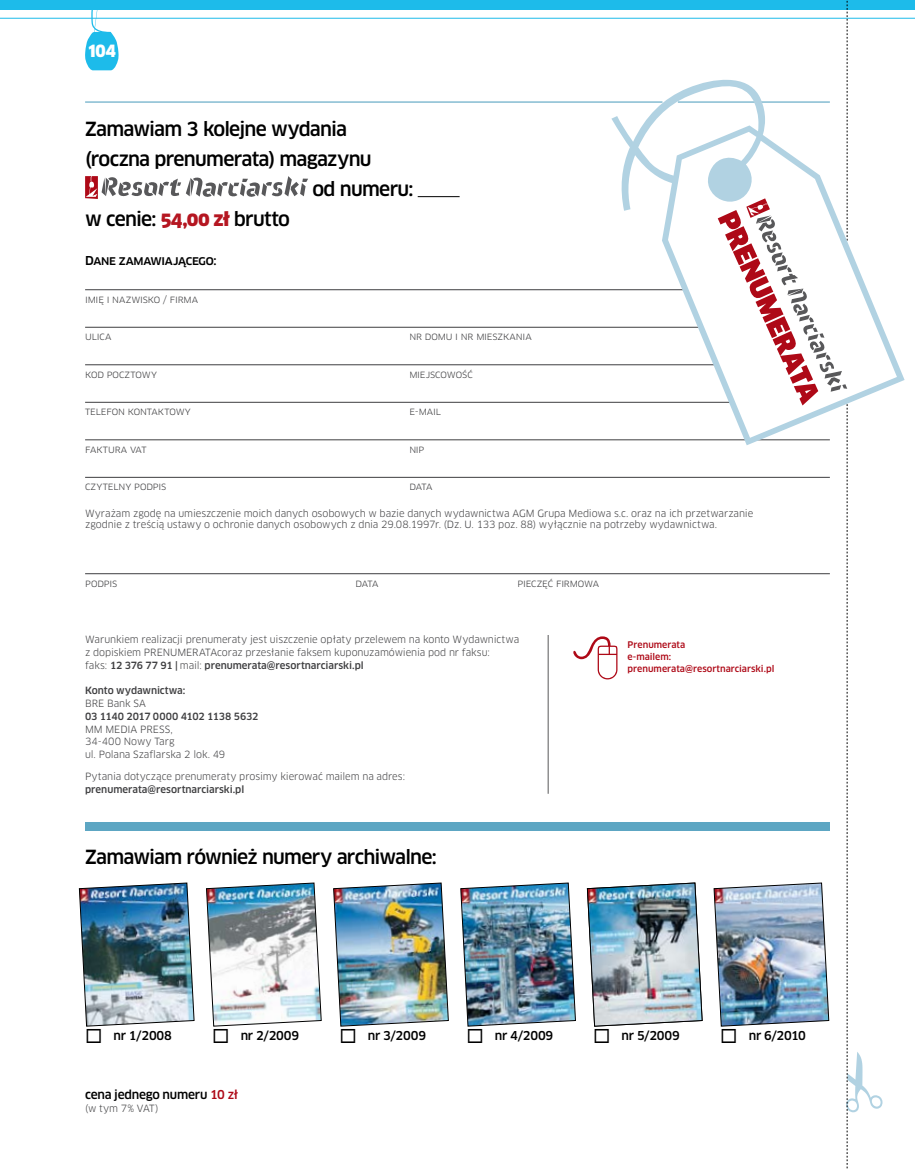
<style>
.page{position:relative;width:915px;height:1170px;background:#fff}
.page>*{position:absolute;margin:0;border:0;box-sizing:border-box;transform-origin:0 0}
.t1{font:500 19.05px "Clan CE";letter-spacing:-.04em;color:#000}
.t2{font:900 16.5px "Clan CELF";color:#fff}
.t3{font:500 12px "Clan CE";letter-spacing:-.02em;color:#000}
.t4{font:12px "Clan CE Medium SC";letter-spacing:-.03em;color:#000}
.t5{font:9.75px/12.8px "Clan CE";letter-spacing:-.01em;color:#3e3e40}
.t6{font:9.75px "Clan CE Book SC";letter-spacing:-.01em;color:#3e3e40}
.t7{font:500 9.75px "Clan CE";letter-spacing:-.005em;color:#3e3e40}
.t8{font:500 9.75px "Clan CE";letter-spacing:-.025em;color:#3e3e40}
.t9{font:500 9px/11.7px "Clan CEOSF";color:#ae0917}
.s1{font-family:"Clan CEOSF";font-weight:900;color:#b51621}
.s2{font-weight:500}
.s3{color:#ae0917}
</style>
<div class="page">
<svg style="left:85px;top:9px;width:33px;height:61px"></svg>
<hr style="left:0;top:18px;width:914px;height:1px;background:#1dbbea">
<div style="left:0;top:0;width:914px;height:9px;background:#1dbbea"></div>
<svg style="left:85px;top:176px;width:223px;height:23px"></svg>
<hr style="left:85px;top:101px;width:577px;height:2px;background:#5da6c3">
<hr style="left:85px;top:289px;width:744px;height:1px;background:#3e3e40">
<hr style="left:85px;top:327px;width:744px;height:1px;background:#3e3e40">
<hr style="left:85px;top:364px;width:744px;height:1px;background:#3e3e40">
<hr style="left:85px;top:402px;width:744px;height:1px;background:#3e3e40">
<hr style="left:85px;top:439px;width:744px;height:1px;background:#3e3e40">
<hr style="left:85px;top:477px;width:744px;height:1px;background:#3e3e40">
<hr style="left:417px;top:196px;width:42px;height:1px;background:#000">
<hr style="left:85px;top:573px;width:744px;height:1px;background:#3e3e40">
<div style="left:85px;top:822px;width:744px;height:9px;background:#5da6c3"></div>
<img style="left:79px;top:882px;width:115px;height:144px">
<img style="left:206px;top:882px;width:115px;height:144px">
<img style="left:333px;top:882px;width:115px;height:144px">
<svg style="left:882px;top:326px;width:22px;height:63px"></svg>
<svg style="left:460px;top:0;width:422px;height:1169px"></svg>
<h2 class="t2" style="left:88px;top:41px;width:29px">104</h2>
<h1 class="t1" style="left:85px;top:117px;width:263px">Zamawiam 3 kolejne wydania</h1>
<h1 class="t1" style="left:85px;top:147px;width:288px">(roczna prenumerata) magazynu</h1>
<h1 class="t1" style="left:312px;top:177px;width:103px">od numeru:</h1>
<h1 class="t1" style="left:85px;top:207px;width:206px">w cenie: <span class="s1">54,00 zł</span> brutto</h1>
<p class="t4" style="left:85px;top:253px;width:133px">Dane zamawiającego:</p>
<p class="t6" style="left:85px;top:293px;width:114px">IMIĘ I NAZWISKO / FIRMA</p>
<p class="t6" style="left:85px;top:330px;width:28px">ULICA</p>
<p class="t6" style="left:409px;top:330px;width:124px">NR DOMU I NR MIESZKANIA</p>
<p class="t6" style="left:85px;top:368px;width:73px">KOD POCZTOWY</p>
<p class="t6" style="left:409px;top:368px;width:65px">MIEJSCOWOŚĆ</p>
<p class="t6" style="left:85px;top:405px;width:107px">TELEFON KONTAKTOWY</p>
<p class="t6" style="left:409px;top:405px;width:33px">E-MAIL</p>
<p class="t6" style="left:85px;top:443px;width:63px">FAKTURA VAT</p>
<p class="t6" style="left:409px;top:443px;width:17px">NIP</p>
<p class="t6" style="left:85px;top:480px;width:83px">CZYTELNY PODPIS</p>
<p class="t6" style="left:409px;top:480px;width:25px">DATA</p>
<p class="t5" style="left:85px;top:507px;width:669px;line-height:11.7px">Wyrażam zgodę na umieszczenie moich danych osobowych w bazie danych wydawnictwa AGM Grupa Mediowa s.c. oraz na ich przetwarzanie zgodnie z treścią ustawy o ochronie danych osobowych z dnia 29.08.1997r. (Dz. U. 133 poz. 88) wyłącznie na potrzeby wydawnictwa.</p>
<p class="t6" style="left:85px;top:577px;width:34px">PODPIS</p>
<p class="t6" style="left:355px;top:577px;width:25px">DATA</p>
<p class="t6" style="left:517px;top:577px;width:83px">PIECZĘĆ FIRMOWA</p>
<p class="t5" style="left:85px;top:633px;width:435px">Warunkiem realizacji prenumeraty jest uiszczenie opłaty przelewem na konto Wydawnictwa z dopiskiem PRENUMERATAcoraz przesłanie faksem kuponuzamówienia pod nr faksu:<br>faks: <span class="s2">12 376 77 91 |</span> mail: <span class="s2">prenumerata@resortnarciarski.pl</span></p>
<p class="t7" style="left:85px;top:684px;width:102px">Konto wydawnictwa:</p>
<p class="t5" style="left:85px;top:697px;width:62px">BRE Bank SA</p>
<p class="t8" style="left:85px;top:710px;width:175px">03 1140 2017 0000 4102 1138 5632</p>
<p class="t5" style="left:85px;top:722px;width:142px">MM MEDIA PRESS,<br>34-400 Nowy Targ<br>ul. Polana Szaflarska 2 lok. 49</p>
<p class="t5" style="left:85px;top:770px;width:321px">Pytania dotyczące prenumeraty prosimy kierować mailem na adres:</p>
<p class="t7" style="left:85px;top:783px;width:161px">prenumerata@resortnarciarski.pl</p>
<h1 class="t1" style="left:85px;top:845px;width:353px">Zamawiam również numery archiwalne:</h1>
<p class="t9" style="left:627px;top:639px;width:148px">Prenumerata<br>e-mailem: prenumerata@resortnarciarski.pl</p>
<p class="t3" style="left:85px;top:1027px;width:88px">◻ nr 1/2008</p>
<p class="t3" style="left:212px;top:1027px;width:88px">◻ nr 2/2009</p>
<p class="t3" style="left:339px;top:1027px;width:88px">◻ nr 3/2009</p>
<p class="t3" style="left:466px;top:1027px;width:88px">◻ nr 4/2009</p>
<p class="t3" style="left:593px;top:1027px;width:88px">◻ nr 5/2009</p>
<p class="t3" style="left:720px;top:1027px;width:87px">◻ nr 6/2010</p>
<p class="t3" style="left:85px;top:1086px;width:155px">cena jednego numeru <span class="s3">10 zł</span></p>
<p class="t5" style="left:85px;top:1101px;width:75px">(w tym 7% vat)</p>
</div>
